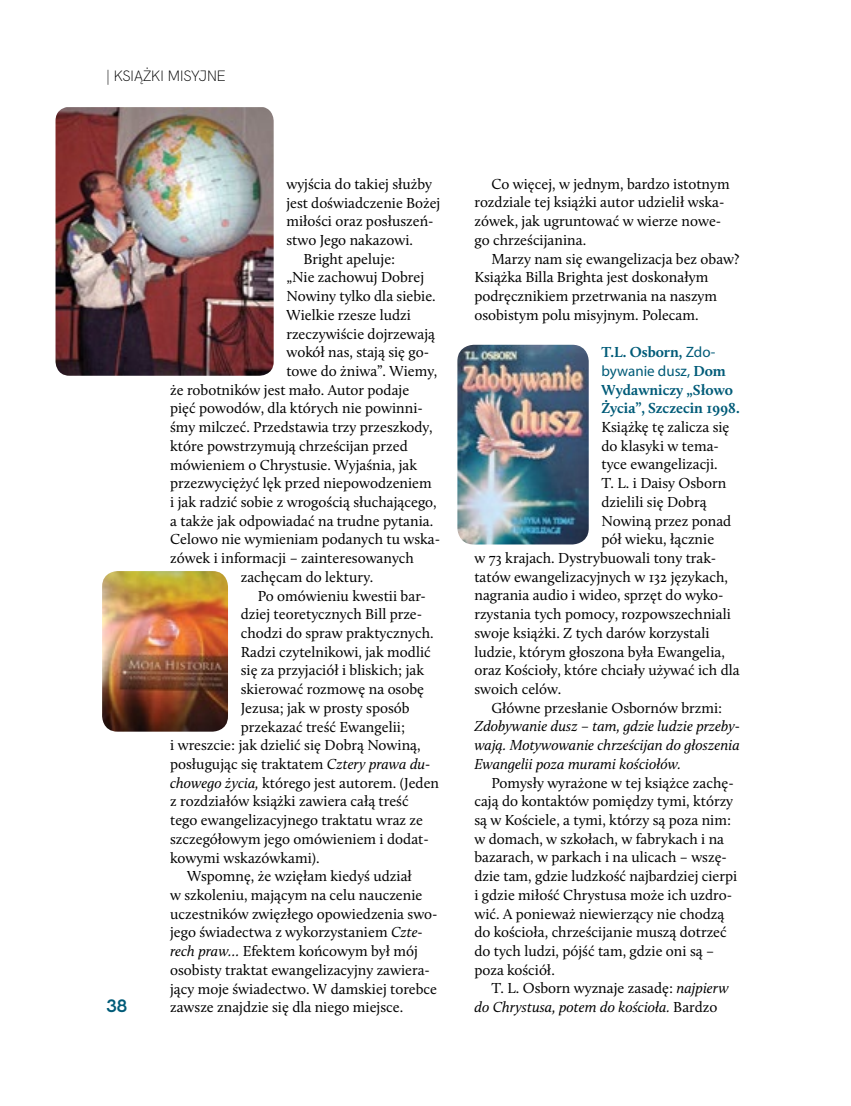
<style>
.page{position:relative;width:851px;height:1106px;background:#fff}
.page>*{position:absolute;margin:0;border:0;box-sizing:border-box;transform-origin:0 0}
.t1{font:700 18px "HK Grotesk";color:#005b78}
.t2{font:15px/18.8px "Calluna";color:#000}
.t3{font:italic 15px/18.8px "Calluna";color:#000;text-align:justify}
.t4{font:700 15px/18.8px "Calluna";color:#005b78}
.t5{font:15px "Myriad Pro";color:#005b78}
.t6{font:300 15px "HK Grotesk";color:#000}
.s1{font-style:italic}
.s2{font-family:"Myriad Pro";font-weight:400}
.s3{font-family:"Calluna";font-weight:700}
.s4{font-style:normal}
</style>
<div class="page">
<img style="left:457px;top:345px;width:131px;height:199px">
<img style="left:102px;top:571px;width:126px;height:160px">
<img style="left:55px;top:107px;width:218px;height:269px">
<p class="t6" style="left:107px;top:64px;width:121px">| KSIĄŻKI MISYJNE</p>
<p class="t1" style="left:106px;top:992px;width:22px">38</p>
<p class="t2" style="left:286px;top:174px;width:147px">wyjścia do takiej służby</p>
<p class="t2" style="left:286px;top:193px;width:155px">jest doświadczenie Bożej</p>
<p class="t2" style="left:286px;top:212px;width:149px">miłości oraz posłuszeń-</p>
<p class="t2" style="left:286px;top:230px;width:128px">stwo Jego nakazowi.</p>
<p class="t2" style="left:303px;top:249px;width:93px">Bright apeluje:</p>
<p class="t2" style="left:286px;top:268px;width:139px">„Nie zachowuj Dobrej</p>
<p class="t2" style="left:286px;top:286px;width:151px">Nowiny tylko dla siebie.</p>
<p class="t2" style="left:286px;top:305px;width:126px">Wielkie rzesze ludzi</p>
<p class="t2" style="left:286px;top:324px;width:150px">rzeczywiście dojrzewają</p>
<p class="t2" style="left:286px;top:343px;width:144px">wokół nas, stają się go-</p>
<p class="t2" style="left:286px;top:361px;width:152px">towe do żniwa”. Wiemy,</p>
<p class="t2" style="left:170px;top:380px;width:240px">że robotników jest mało. Autor podaje</p>
<p class="t2" style="left:170px;top:399px;width:254px">pięć powodów, dla których nie powinni-</p>
<p class="t2" style="left:170px;top:417px;width:264px">śmy milczeć. Przedstawia trzy przeszkody,</p>
<p class="t2" style="left:170px;top:436px;width:239px">które powstrzymują chrześcijan przed</p>
<p class="t2" style="left:170px;top:455px;width:248px">mówieniem o Chrystusie. Wyjaśnia, jak</p>
<p class="t2" style="left:170px;top:474px;width:263px">przezwyciężyć lęk przed niepowodzeniem</p>
<p class="t2" style="left:170px;top:492px;width:268px">i jak radzić sobie z wrogością słuchającego,</p>
<p class="t2" style="left:170px;top:511px;width:265px">a także jak odpowiadać na trudne pytania.</p>
<p class="t2" style="left:170px;top:530px;width:271px">Celowo nie wymieniam podanych tu wska-</p>
<p class="t2" style="left:170px;top:548px;width:245px">zówek i informacji – zainteresowanych</p>
<p class="t2" style="left:241px;top:567px;width:134px">zachęcam do lektury.</p>
<p class="t2" style="left:258px;top:586px;width:170px">Po omówieniu kwestii bar-</p>
<p class="t2" style="left:241px;top:604px;width:183px">dziej teoretycznych Bill prze-</p>
<p class="t2" style="left:241px;top:623px;width:194px">chodzi do spraw praktycznych.</p>
<p class="t2" style="left:241px;top:642px;width:191px">Radzi czytelnikowi, jak modlić</p>
<p class="t2" style="left:241px;top:661px;width:185px">się za przyjaciół i bliskich; jak</p>
<p class="t2" style="left:241px;top:679px;width:185px">skierować rozmowę na osobę</p>
<p class="t2" style="left:241px;top:698px;width:170px">Jezusa; jak w prosty sposób</p>
<p class="t2" style="left:241px;top:717px;width:166px">przekazać treść Ewangelii;</p>
<p class="t2" style="left:170px;top:735px;width:252px">i wreszcie: jak dzielić się Dobrą Nowiną,</p>
<p class="t2" style="left:170px;top:754px;width:262px">posługując się traktatem <span class="s1">Cztery prawa du-</span></p>
<p class="t2" style="left:170px;top:773px;width:270px"><span class="s1">chowego życia,</span> którego jest autorem. (Jeden</p>
<p class="t2" style="left:170px;top:792px;width:240px">z rozdziałów książki zawiera całą treść</p>
<p class="t2" style="left:170px;top:810px;width:254px">tego ewangelizacyjnego traktatu wraz ze</p>
<p class="t2" style="left:170px;top:829px;width:260px">szczegółowym jego omówieniem i dodat-</p>
<p class="t2" style="left:170px;top:848px;width:151px">kowymi wskazówkami).</p>
<p class="t2" style="left:187px;top:866px;width:226px">Wspomnę, że wzięłam kiedyś udział</p>
<p class="t2" style="left:170px;top:885px;width:254px">w szkoleniu, mającym na celu nauczenie</p>
<p class="t2" style="left:170px;top:904px;width:269px">uczestników zwięzłego opowiedzenia swo-</p>
<p class="t2" style="left:170px;top:922px;width:254px">jego świadectwa z wykorzystaniem <span class="s1">Czte-</span></p>
<p class="t2" style="left:170px;top:941px;width:249px"><span class="s1">rech praw…</span> Efektem końcowym był mój</p>
<p class="t2" style="left:170px;top:960px;width:261px">osobisty traktat ewangelizacyjny zawiera-</p>
<p class="t2" style="left:170px;top:979px;width:268px">jący moje świadectwo. W damskiej torebce</p>
<p class="t2" style="left:170px;top:997px;width:234px">zawsze znajdzie się dla niego miejsce.</p>
<p class="t2" style="left:474px;top:174px;width:257px;text-indent:17px">Co więcej, w jednym, bardzo istotnym rozdziale tej książki autor udzielił wska&shy;zówek, jak ugruntować w wierze nowe&shy;go chrześcijanina.</p>
<p class="t2" style="left:474px;top:249px;width:266px;text-indent:17px">Marzy nam się ewangelizacja bez obaw?<br>Książka Billa Brighta jest doskonałym podręcznikiem przetrwania na naszym osobistym polu misyjnym. Polecam.</p>
<p class="t4" style="left:601px;top:342px;width:115px">T.L. Osborn, <span class="s2">Zdo-</span></p>
<p class="t5" style="left:601px;top:361px;width:126px">bywanie dusz, <span class="s3">Dom</span></p>
<p class="t4" style="left:601px;top:380px;width:140px">Wydawniczy „Słowo<br>Życia”, Szczecin 1998.</p>
<p class="t2" style="left:601px;top:417px;width:129px">Książkę tę zalicza się</p>
<p class="t2" style="left:601px;top:436px;width:119px">do klasyki w tema-</p>
<p class="t2" style="left:601px;top:455px;width:118px">tyce ewangelizacji.</p>
<p class="t2" style="left:601px;top:473px;width:126px">T. L. i Daisy Osborn</p>
<p class="t2" style="left:601px;top:492px;width:107px">dzielili się Dobrą</p>
<p class="t2" style="left:601px;top:511px;width:131px">Nowiną przez ponad</p>
<p class="t2" style="left:601px;top:529px;width:114px">pół wieku, łącznie</p>
<p class="t2" style="left:474px;top:548px;width:243px">w 73 krajach. Dystrybuowali tony trak-</p>
<p class="t2" style="left:474px;top:567px;width:255px">tatów ewangelizacyjnych w 132 językach,</p>
<p class="t2" style="left:474px;top:586px;width:250px">nagrania audio i wideo, sprzęt do wyko-</p>
<p class="t2" style="left:474px;top:604px;width:258px">rzystania tych pomocy, rozpowszechniali</p>
<p class="t2" style="left:474px;top:623px;width:237px">swoje książki. Z tych darów korzystali</p>
<p class="t2" style="left:474px;top:642px;width:252px">ludzie, którym głoszona była Ewangelia,</p>
<p class="t2" style="left:474px;top:660px;width:267px">oraz Kościoły, które chciały używać ich dla</p>
<p class="t2" style="left:474px;top:679px;width:88px">swoich celów.</p>
<p class="t2" style="left:491px;top:698px;width:232px">Główne przesłanie Osbornów brzmi:</p>
<p class="t3" style="left:474px;top:717px;width:267px">Zdobywanie dusz – tam, gdzie ludzie przeby&shy;wają. Motywowanie chrześcijan do głoszenia Ewangelii poza murami kościołów.</p>
<p class="t2" style="left:474px;top:773px;width:264px;text-indent:17px">Pomysły wyrażone w tej książce zachę&shy;cają do kontaktów pomiędzy tymi, którzy są w Kościele, a tymi, którzy są poza nim: w domach, w szkołach, w fabrykach i na bazarach, w parkach i na ulicach – wszę&shy;dzie tam, gdzie ludzkość najbardziej cierpi i gdzie miłość Chrystusa może ich uzdro&shy;wić. A ponieważ niewierzący nie chodzą do kościoła, chrześcijanie muszą dotrzeć do tych ludzi, pójść tam, gdzie oni są – poza kościół.</p>
<p class="t3" style="left:474px;top:978px;width:256px;text-indent:17px"><span class="s4">T. L. Osborn wyznaje zasadę:</span> najpierw do Chrystusa, potem do kościoła. <span class="s4">Bardzo</span></p>
</div>
